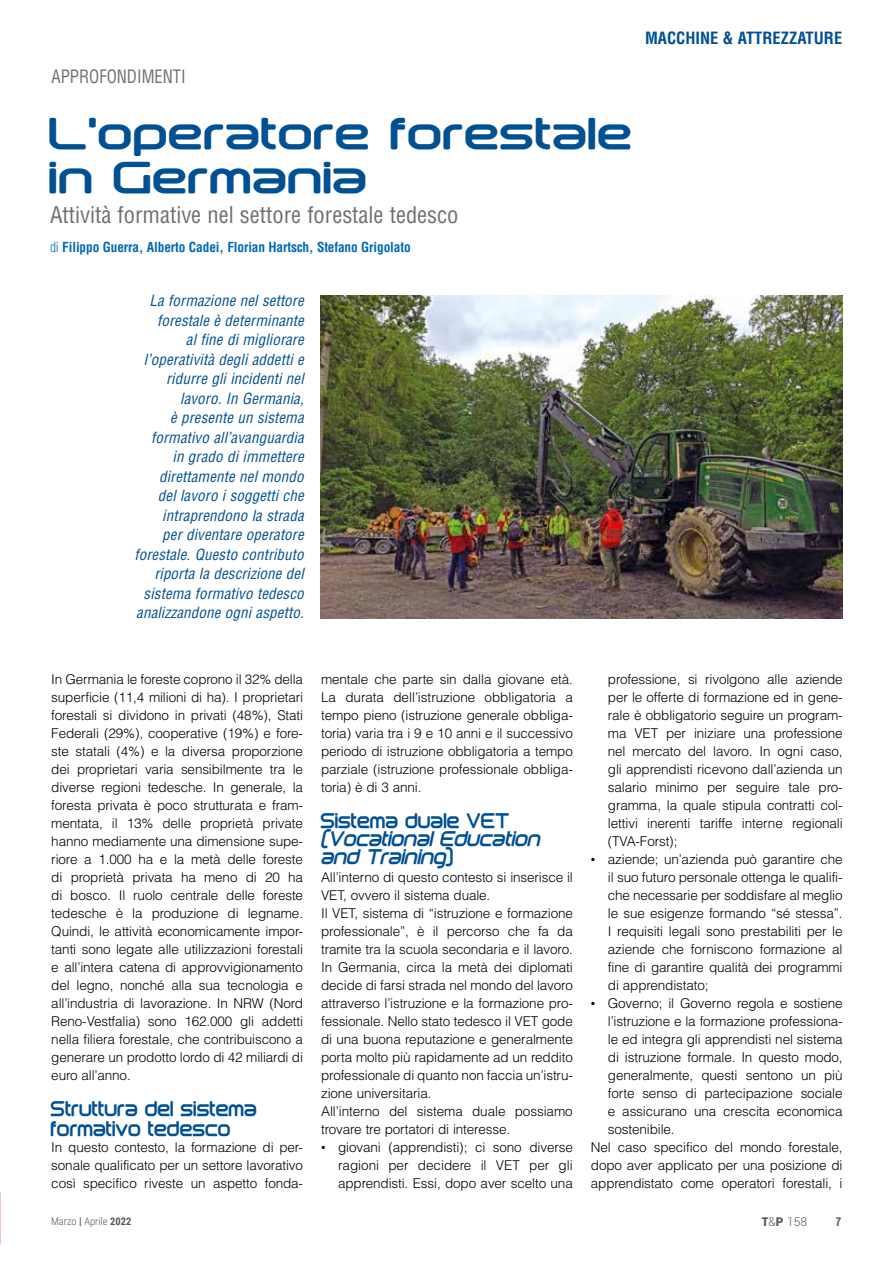
<style>
.page{position:relative;width:893px;height:1263px;background:#fff}
.page>*{position:absolute;margin:0;border:0;box-sizing:border-box;transform-origin:0 0}
.t1{font:700 45px/43.5px "Downlink";color:#005092}
.t2{font:condensed 22.5px "Helvetica LT Std";color:#706f6f}
.t3{font:700 21.45px/19.8px "Downlink";letter-spacing:-.01em;color:#005092;scale:.77 1}
.t4{font:italic 700 21.45px/18px "Downlink";letter-spacing:-.01em;color:#005092;scale:.77 1}
.t5{font:condensed 18px "Helvetica LT Std";color:#706f6f;scale:.92 1}
.t6{font:700 condensed 16.5px "Helvetica LT Std";color:#005092}
.t7{font:italic condensed 15px/19.5px "Helvetica LT Std";letter-spacing:.01em;color:#005092;text-align:right}
.t8{font:300 13.5px/18px "Helvetica LT Std";letter-spacing:-.01em;color:#000;text-align:justify}
.t9{font:700 condensed 13.5px "Helvetica LT Std";letter-spacing:-.01em;color:#0069b4}
.t10{font:300 12px "Roboto";color:#575756}
.t11{font:700 condensed 12px "Roboto";color:#575756}
.t12{font:300 10.5px "Roboto Condensed";color:#575756}
.s1{font-weight:300}
.s2{font-style:normal}
.s3{font-family:"Arial";font-weight:400;font-size:12.75px}
.s4{font-weight:700}
.s5{font-weight:900}
</style>
<div class="page">
<img style="left:320px;top:296px;width:522px;height:323px">
<h3 class="t5" style="left:52px;top:65px;width:148px">APPROFONDIMENTI</h3>
<h1 class="t1" style="left:50px;top:111px;width:586px">L’operatore forestale in Germania</h1>
<h2 class="t2" style="left:50px;top:201px;width:410px">Attività formative nel settore forestale tedesco</h2>
<p class="t9" style="left:50px;top:239px;width:362px"><span class="s1">di</span> Filippo Guerra, Alberto Cadei, Florian Hartsch, Stefano Grigolato</p>
<p class="t6" style="left:645px;top:28px;width:199px">MACCHINE &amp; ATTREZZATURE</p>
<p class="t7" style="left:134px;top:291px;width:171px">La formazione nel settore forestale è determinante<br>al fine di migliorare l’operatività degli addetti e ridurre gli incidenti nel lavoro. In Germania,<br>è presente un sistema formativo all’avanguardia<br>in grado di immettere direttamente nel mondo<br>del lavoro i soggetti che intraprendono la strada<br>per diventare operatore forestale. Questo contributo riporta la descrizione del sistema formativo tedesco analizzandone ogni aspetto.</p>
<p class="t8" style="left:51px;top:670px;width:253px">In Germania le foreste coprono il 32% della superficie (11,4 milioni di ha). I proprietari forestali si dividono in privati (48%), Stati Federali (29%), cooperative (19%) e fore&shy;ste statali (4%) e la diversa proporzione dei proprietari varia sensibilmente tra le diverse regioni tedesche. In generale, la foresta privata è poco strutturata e fram&shy;mentata, il 13% delle proprietà private hanno mediamente una dimensione supe&shy;riore a 1.000 ha e la metà delle foreste di proprietà privata ha meno di 20 ha di bosco. Il ruolo centrale delle foreste tedesche è la produzione di legname.<br>Quindi, le attività economicamente impor&shy;tanti sono legate alle utilizzazioni forestali e all’intera catena di approvvigionamento del legno, nonché alla sua tecnologia e all’industria di lavorazione. In NRW (Nord Reno-Vestfalia) sono 162.000 gli addetti nella filiera forestale, che contribuiscono a generare un prodotto lordo di 42 miliardi di euro all’anno.</p>
<h3 class="t3" style="left:51px;top:1098px;width:269px">Struttura del sistema formativo tedesco</h3>
<p class="t8" style="left:51px;top:1138px;width:253px">In questo contesto, la formazione di per&shy;sonale qualificato per un settore lavorativo così specifico riveste un aspetto fonda-</p>
<p class="t8" style="left:321px;top:670px;width:253px">mentale che parte sin dalla giovane età.<br>La durata dell’istruzione obbligatoria a tempo pieno (istruzione generale obbliga&shy;toria) varia tra i 9 e 10 anni e il successivo periodo di istruzione obbligatoria a tempo parziale (istruzione professionale obbliga&shy;toria) è di 3 anni.</p>
<h3 class="t3" style="left:321px;top:810px;width:247px">Sistema duale VET</h3>
<h3 class="t4" style="left:321px;top:829px;width:286px">(Vocational Education and Training<span class="s2">)</span></h3>
<p class="t8" style="left:321px;top:868px;width:253px;text-align:left">All’interno di questo contesto si inserisce il VET, ovvero il sistema duale.<br>Il VET, sistema di “istruzione e formazione professionale”, è il percorso che fa da tramite tra la scuola secondaria e il lavoro.<br>In Germania, circa la metà dei diplomati decide di farsi strada nel mondo del lavoro attraverso l’istruzione e la formazione pro&shy;fessionale. Nello stato tedesco il VET gode di una buona reputazione e generalmente porta molto più rapidamente ad un reddito professionale di quanto non faccia un’istru&shy;zione universitaria.<br>All’interno del sistema duale possiamo trovare tre portatori di interesse.</p>
<p class="t8" style="left:338px;top:1138px;width:236px;text-indent:-17px"><span class="s3">•</span> giovani (apprendisti); ci sono diverse ragioni per decidere il VET per gli apprendisti. Essi, dopo aver scelto una</p>
<p class="t8" style="left:608px;top:670px;width:236px">professione, si rivolgono alle aziende per le offerte di formazione ed in gene&shy;rale è obbligatorio seguire un program&shy;ma VET per iniziare una professione nel mercato del lavoro. In ogni caso, gli apprendisti ricevono dall’azienda un salario minimo per seguire tale pro&shy;gramma, la quale stipula contratti col&shy;lettivi inerenti tariffe interne regionali (TVA-Forst);</p>
<p class="t8" style="left:608px;top:850px;width:236px;text-indent:-17px"><span class="s3">•</span> aziende; un’azienda può garantire che il suo futuro personale ottenga le qualifi&shy;che necessarie per soddisfare al meglio le sue esigenze formando “sé stessa”.<br>I requisiti legali sono prestabiliti per le aziende che forniscono formazione al fine di garantire qualità dei programmi di apprendistato;</p>
<p class="t8" style="left:591px;top:994px;width:253px"><span class="s3">•</span> Governo; il Governo regola e sostiene</p>
<p class="t8" style="left:608px;top:1012px;width:236px">l’istruzione e la formazione professiona-</p>
<p class="t8" style="left:608px;top:1030px;width:236px">le ed integra gli apprendisti nel sistema</p>
<p class="t8" style="left:608px;top:1048px;width:236px">di istruzione formale. In questo modo,</p>
<p class="t8" style="left:608px;top:1066px;width:236px">generalmente, questi sentono un più</p>
<p class="t8" style="left:608px;top:1084px;width:236px">forte senso di partecipazione sociale</p>
<p class="t8" style="left:608px;top:1102px;width:236px">e assicurano una crescita economica</p>
<p class="t8" style="left:608px;top:1120px;width:68px">sostenibile.</p>
<p class="t8" style="left:591px;top:1138px;width:253px">Nel caso specifico del mondo forestale,</p>
<p class="t8" style="left:591px;top:1156px;width:253px">dopo aver applicato per una posizione di</p>
<p class="t8" style="left:591px;top:1174px;width:253px">apprendistato come operatori forestali, i</p>
<p class="t12" style="left:51px;top:1214px;width:82px">Marzo <span class="s4">|</span> Aprile <span class="s4">2022</span></p>
<p class="t10" style="left:762px;top:1213px;width:47px"><span class="s5">T</span>&amp;<span class="s5">P</span> 158</p>
<p class="t11" style="left:836px;top:1213px;width:8px">7</p>
</div>
